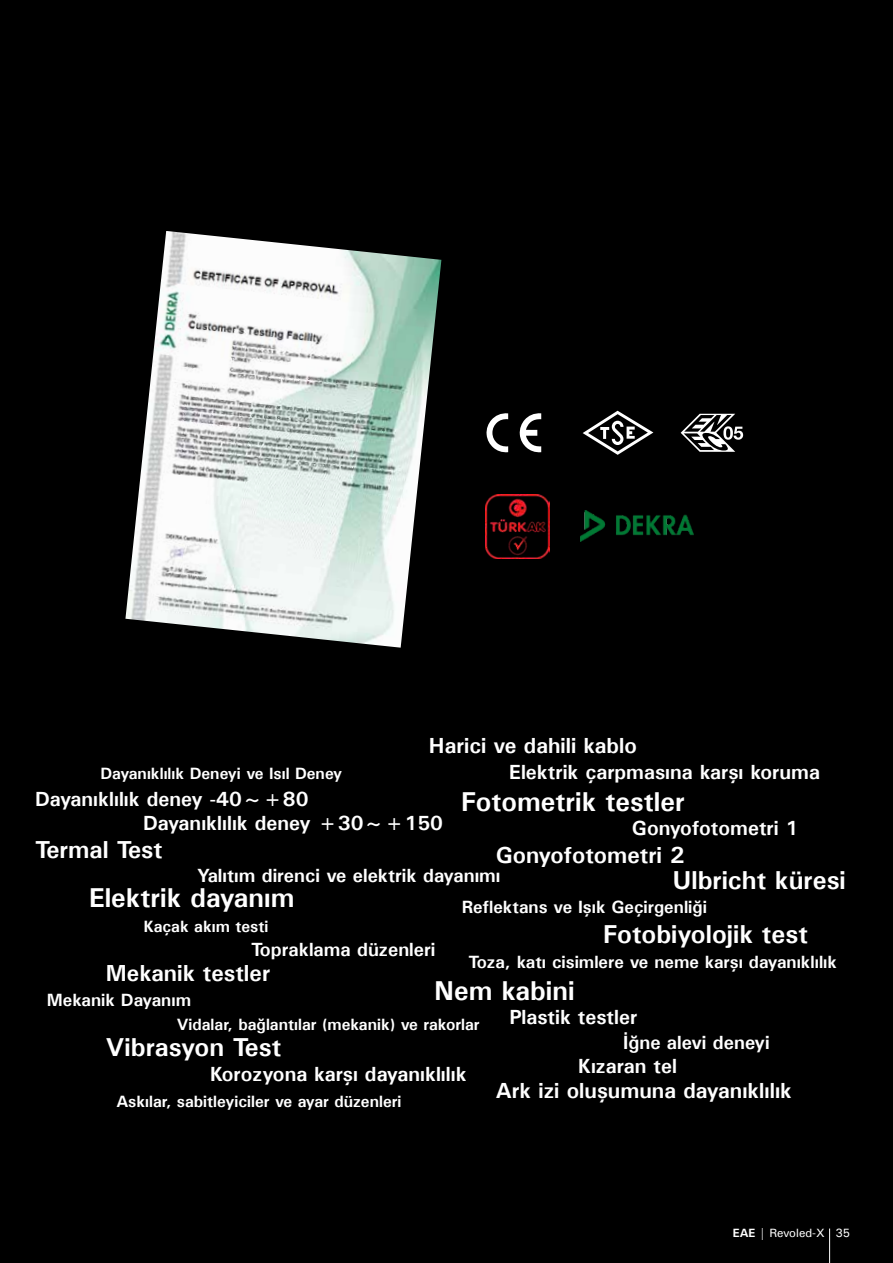
<style>
.page{position:relative;width:893px;height:1263px;background:#000}
.page>*{position:absolute;margin:0;border:0;box-sizing:border-box;transform-origin:0 0}
.t1{font:700 27.3px "Univers";color:#fff}
.t2{font:700 25.95px "Univers";color:#fff}
.t3{font:700 24.6px "Univers";color:#fff}
.t4{font:700 23.25px "Univers";color:#fff}
.t5{font:700 21.9px "Univers";color:#fff}
.t6{font:700 20.55px/24.6px "Univers";color:#fff}
.t7{font:700 19.2px "Univers";color:#fff}
.t8{font:700 17.7px "Univers";color:#fff}
.t9{font:700 16.35px "Univers";color:#fff}
.t10{font:12px "Univers";color:#fff}
.s1{font-weight:700}
</style>
<div class="page">
<img style="left:125px;top:231px;width:316px;height:417px">
<svg style="left:486px;top:413px;width:22px;height:40px"></svg>
<svg style="left:519px;top:413px;width:22px;height:40px"></svg>
<svg style="left:681px;top:414px;width:62px;height:38px"></svg>
<svg style="left:583px;top:411px;width:70px;height:44px"></svg>
<img style="left:580px;top:511px;width:113px;height:31px">
<img style="left:485px;top:494px;width:65px;height:64px">
<hr style="left:829px;top:1228px;width:1px;height:35px;background:#fff">
<p class="t5" style="left:429px;top:732px;width:209px">Harici ve dahili kablo</p>
<p class="t6" style="left:509px;top:760px;width:312px">Elektrik çarpmasına karşı koruma</p>
<h1 class="t1" style="left:461px;top:785px;width:225px">Fotometrik testler</h1>
<p class="t6" style="left:632px;top:816px;width:168px">Gonyofotometri 1</p>
<p class="t4" style="left:496px;top:840px;width:190px">Gonyofotometri 2</p>
<p class="t2" style="left:673px;top:864px;width:175px">Ulbricht küresi</p>
<p class="t8" style="left:462px;top:896px;width:247px">Reflektans ve Işık Geçirgenliği</p>
<p class="t2" style="left:603px;top:919px;width:206px">Fotobiyolojik test</p>
<p class="t8" style="left:468px;top:951px;width:370px">Toza, katı cisimlere ve neme karşı dayanıklılık</p>
<h1 class="t1" style="left:434px;top:973px;width:142px">Nem kabini</h1>
<p class="t6" style="left:509px;top:1004px;width:129px">Plastik testler</p>
<p class="t7" style="left:623px;top:1030px;width:148px">İğne alevi deneyi</p>
<p class="t6" style="left:577px;top:1054px;width:101px">Kızaran tel</p>
<p class="t5" style="left:496px;top:1077px;width:298px">Ark izi oluşumuna dayanıklılık</p>
<p class="t9" style="left:100px;top:763px;width:243px">Dayanıklılık Deneyi ve Isıl Deney</p>
<p class="t6" style="left:143px;top:786px;width:301px;text-indent:-108px">Dayanıklılık deney -40~+80<br>Dayanıklılık deney +30~+150</p>
<p class="t3" style="left:35px;top:834px;width:129px">Termal Test</p>
<p class="t7" style="left:197px;top:864px;width:305px">Yalıtım direnci ve elektrik dayanımı</p>
<h1 class="t1" style="left:89px;top:881px;width:207px">Elektrik dayanım</h1>
<p class="t9" style="left:143px;top:916px;width:127px">Kaçak akım testi</p>
<p class="t7" style="left:251px;top:938px;width:186px">Topraklama düzenleri</p>
<p class="t4" style="left:106px;top:959px;width:166px">Mekanik testler</p>
<p class="t8" style="left:47px;top:988px;width:146px">Mekanik Dayanım</p>
<p class="t9" style="left:177px;top:1014px;width:305px">Vidalar, bağlantılar (mekanik) ve rakorlar</p>
<p class="t2" style="left:106px;top:1031px;width:177px">Vibrasyon Test</p>
<p class="t6" style="left:209px;top:1061px;width:259px">Korozyona karşı dayanıklılık</p>
<p class="t9" style="left:116px;top:1091px;width:287px">Askılar, sabitleyiciler ve ayar düzenleri</p>
<p class="t10" style="left:733px;top:1225px;width:119px"><span class="s1">EAE</span> | Revoled-X 35</p>
</div>
